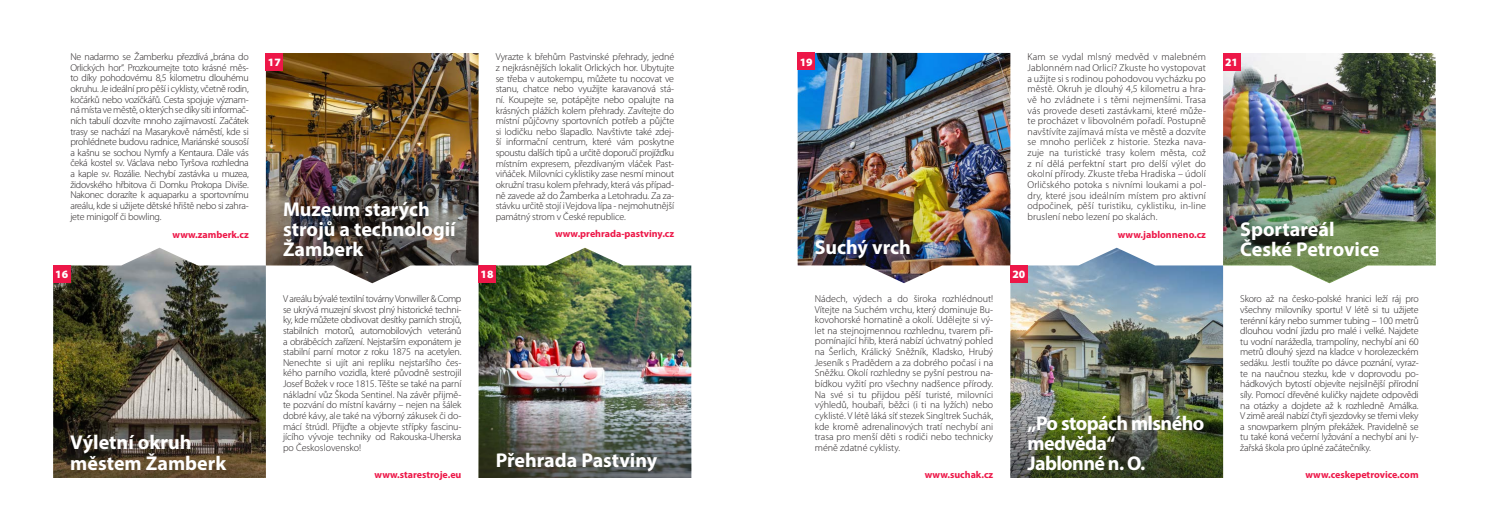
<style>
.page{position:relative;width:1489px;height:532px;background:#fff}
.page>*{position:absolute;margin:0;border:0;box-sizing:border-box;transform-origin:0 0}
.t1{font:700 20px/20px "Myriad Pro";color:#fff}
.t2{font:700 20px/20px "Myriad Pro";letter-spacing:-.03em;color:#fff}
.t3{font:900 11.25px "Myriad Pro";color:#fff}
.t4{font:300 10px/10.6px "Myriad Pro";letter-spacing:-.01em;color:#231f20;text-align:justify}
.t5{font:700 10px "Myriad Pro";color:#ed1748}
</style>
<div class="page">
<img style="left:1222px;top:53px;width:213px;height:229px">
<img style="left:266px;top:53px;width:212px;height:229px">
<img style="left:53px;top:248px;width:213px;height:230px">
<img style="left:478px;top:248px;width:213px;height:230px">
<img style="left:797px;top:52px;width:213px;height:230px">
<img style="left:1010px;top:248px;width:212px;height:230px">
<div style="left:797px;top:53px;width:17px;height:17px;background:#ed1748"></div>
<div style="left:53px;top:265px;width:17px;height:17px;background:#ed1748"></div>
<div style="left:1010px;top:265px;width:17px;height:17px;background:#ed1748"></div>
<div style="left:266px;top:53px;width:17px;height:17px;background:#ed1748"></div>
<div style="left:1222px;top:53px;width:17px;height:17px;background:#ed1748"></div>
<div style="left:478px;top:265px;width:17px;height:17px;background:#ed1748"></div>
<p class="t4" style="left:70px;top:52px;width:180px">Ne nadarmo se Žamberku přezdívá „brána do Orlických hor“. Prozkoumejte toto krásné měs&shy;to díky pohodovému 8,5 kilometru dlouhému okruhu. Je ideální pro pěší i cyklisty, včetně rodin, kočárků nebo vozíčkářů. Cesta spojuje význam&shy;ná místa ve městě, o kterých se díky síti informač&shy;ních tabulí dozvíte mnoho zajímavostí. Začátek trasy se nachází na Masarykově náměstí, kde si prohlédnete budovu radnice, Mariánské sousoší a kašnu se sochou Nymfy a Kentaura. Dále vás čeká kostel sv. Václava nebo Tyršova rozhledna a kaple sv. Rozálie. Nechybí zastávka u muzea, židovského hřbitova či Domku Prokopa Diviše.<br>Nakonec dorazíte k aquaparku a sportovnímu areálu, kde si užijete dětské hřiště nebo si zahra&shy;jete minigolf či bowling.</p>
<p class="t5" style="left:172px;top:228px;width:78px">www.zamberk.cz</p>
<p class="t4" style="left:495px;top:52px;width:180px">Vyrazte k břehům Pastvinské přehrady, jedné z nejkrásnějších lokalit Orlických hor. Ubytujte se třeba v autokempu, můžete tu nocovat ve stanu, chatce nebo využijte karavanová stá&shy;ní. Koupejte se, potápějte nebo opalujte na krásných plážích kolem přehrady. Zavítejte do místní půjčovny sportovních potřeb a půjčte si lodičku nebo šlapadlo. Navštivte také zdej&shy;ší informační centrum, které vám poskytne spoustu dalších tipů a určitě doporučí projížďku místním expresem, přezdívaným vláček Past&shy;viňáček. Milovníci cyklistiky zase nesmí minout okružní trasu kolem přehrady, která vás případ&shy;ně zavede až do Žamberka a Letohradu. Za za&shy;stávku určitě stojí iVejdova lípa - nejmohutnější památný strom v České republice.</p>
<p class="t4" style="left:1027px;top:52px;width:180px">Kam se vydal mlsný medvěd v malebném Jablonném nad Orlicí? Zkuste ho vystopovat a užijte si s rodinou pohodovou vycházku po městě. Okruh je dlouhý 4,5 kilometru a hra&shy;vě ho zvládnete i s těmi nejmenšími. Trasa vás provede deseti zastávkami, které může&shy;te procházet v libovolném pořadí. Postupně navštívíte zajímavá místa ve městě a dozvíte se mnoho perliček z historie. Stezka nava&shy;zuje na turistické trasy kolem města, což z ní dělá perfektní start pro delší výlet do okolní přírody. Zkuste třeba Hradiska – údolí Orličského potoka s nivními loukami a pol&shy;dry, které jsou ideálním místem pro aktivní odpočinek, pěší turistiku, cyklistiku, in-line bruslení nebo lezení po skalách.</p>
<p class="t3" style="left:799px;top:54px;width:14px">19</p>
<p class="t3" style="left:268px;top:54px;width:14px">17</p>
<p class="t3" style="left:1224px;top:54px;width:14px">21</p>
<h1 class="t1" style="left:283px;top:198px;width:174px">Muzeum starých strojů a technologií<br>Žamberk</h1>
<p class="t5" style="left:1117px;top:228px;width:90px">www.jablonneno.cz</p>
<h1 class="t1" style="left:1240px;top:218px;width:141px">Sportareál<br>České Petrovice</h1>
<p class="t5" style="left:555px;top:227px;width:121px">www.prehrada-pastviny.cz</p>
<h1 class="t1" style="left:814px;top:236px;width:98px">Suchý vrch</h1>
<p class="t3" style="left:55px;top:267px;width:14px">16</p>
<p class="t3" style="left:1012px;top:267px;width:14px">20</p>
<p class="t3" style="left:480px;top:267px;width:14px">18</p>
<h1 class="t1" style="left:70px;top:432px;width:157px">Výletní okruh městem Žamberk</h1>
<p class="t4" style="left:283px;top:293px;width:180px">V areálu bývalé textilní továrny Vonwiller &amp; Comp se ukrývá muzejní skvost plný historické techni&shy;ky, kde můžete obdivovat desítky parních strojů, stabilních motorů, automobilových veteránů a obráběcích zařízení. Nejstarším exponátem je stabilní parní motor z roku 1875 na acetylen.<br>Nenechte si ujít ani repliku nejstaršího čes&shy;kého parního vozidla, které původně sestrojil Josef Božek v roce 1815. Těšte se také na parní nákladní vůz Škoda Sentinel. Na závěr přijmě&shy;te pozvání do místní kavárny – nejen na šálek dobré kávy, ale také na výborný zákusek či do&shy;mácí štrúdl. Přijďte a objevte střípky fascinu&shy;jícího vývoje techniky od Rakouska-Uherska po Československo!</p>
<p class="t5" style="left:374px;top:467px;width:88px">www.starestroje.eu</p>
<h1 class="t1" style="left:495px;top:450px;width:163px">Přehrada Pastviny</h1>
<p class="t4" style="left:814px;top:293px;width:180px">Nádech, výdech a do široka rozhlédnout!<br>Vítejte na Suchém vrchu, který dominuje Bu&shy;kovohorské hornatině a okolí. Udělejte si vý&shy;let na stejnojmennou rozhlednu, tvarem při&shy;pomínající hřib, která nabízí úchvatný pohled na Šerlich, Králický Sněžník, Kladsko, Hrubý Jeseník s Pradědem a za dobrého počasí i na Sněžku. Okolí rozhledny se pyšní pestrou na&shy;bídkou vyžití pro všechny nadšence přírody.<br>Na své si tu přijdou pěší turisté, milovníci výhledů, houbaři, běžci (i ti na lyžích) nebo cyklisté. V létě láká síť stezek Singltrek Suchák, kde kromě adrenalinových tratí nechybí ani trasa pro menší děti s rodiči nebo technicky méně zdatné cyklisty.</p>
<p class="t4" style="left:1240px;top:293px;width:180px">Skoro až na česko-polské hranici leží ráj pro všechny milovníky sportu! V létě si tu užijete terénní káry nebo summer tubing – 100 metrů dlouhou vodní jízdu pro malé i velké. Najdete tu vodní narážedla, trampolíny, nechybí ani 60 metrů dlouhý sjezd na kladce v horolezeckém sedáku. Jestli toužíte po dávce poznání, vyraz&shy;te na naučnou stezku, kde v doprovodu po&shy;hádkových bytostí objevíte nejsilnější přírodní síly. Pomocí dřevěné kuličky najdete odpovědi na otázky a dojdete až k rozhledně Amálka.<br>V zimě areál nabízí čtyři sjezdovky se třemi vleky a snowparkem plným překážek. Pravidelně se tu také koná večerní lyžování a nechybí ani ly&shy;žařská škola pro úplné začátečníky.</p>
<h1 class="t2" style="left:1027px;top:412px;width:178px">„Po stopách mlsného medvěda“<br>Jablonné n. O.</h1>
<p class="t5" style="left:924px;top:467px;width:70px">www.suchak.cz</p>
<p class="t5" style="left:1305px;top:467px;width:115px">www.ceskepetrovice.com</p>
</div>
